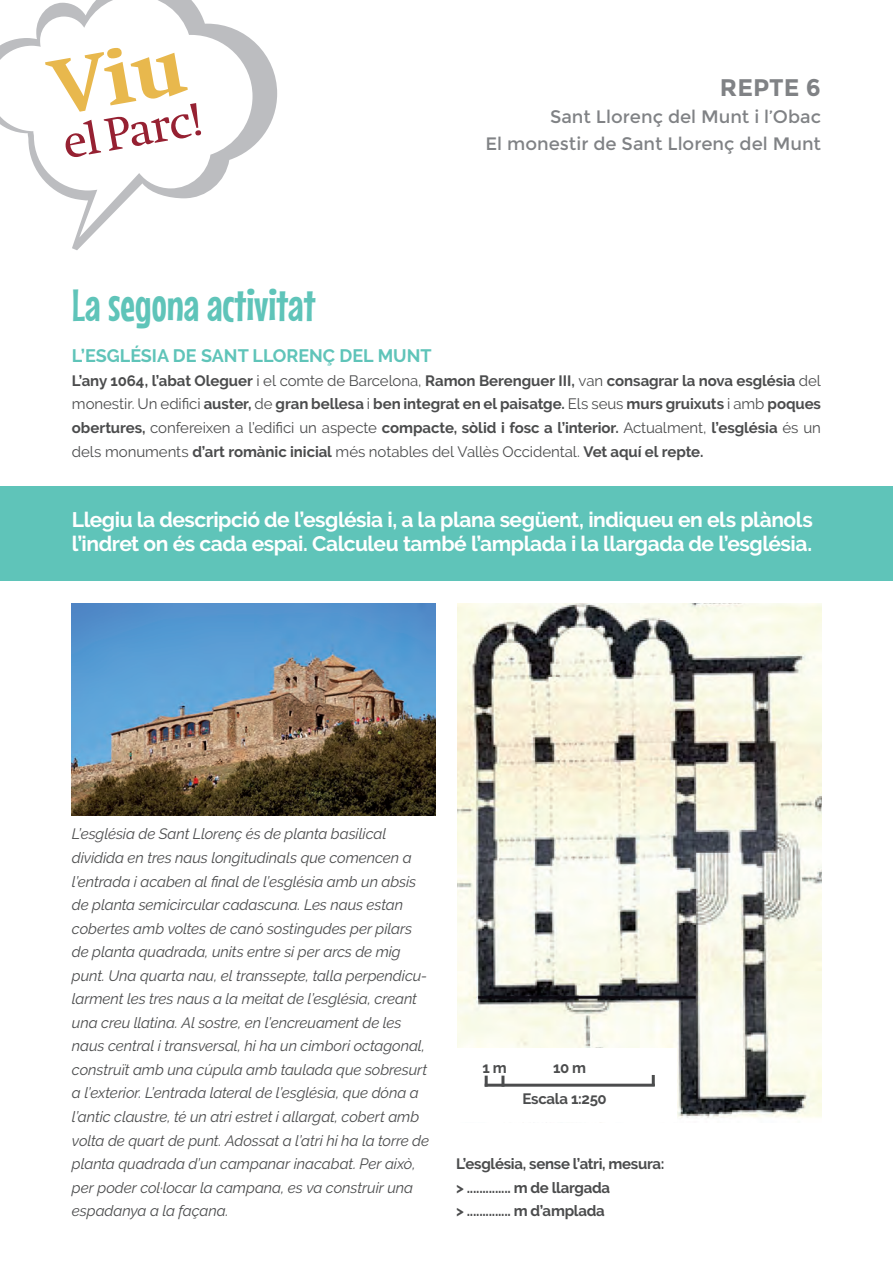
<style>
.page{position:relative;width:893px;height:1263px;background:#fff}
.page>*{position:absolute;margin:0;border:0;box-sizing:border-box;transform-origin:0 0}
.t1{font:45px "Mouse Memoirs";color:#5fc4b9}
.t2{font:700 24px "Montserrat";color:#808285}
.t3{font:700 21px/23.5px "Raleway";letter-spacing:-.025em;color:#fff}
.t4{font:18px/27px "Montserrat";color:#808285;text-align:right}
.t5{font:700 18px "Raleway";color:#5fc4b9}
.t6{font:italic 15px/23.5px "Raleway";letter-spacing:-.005em;color:#4b4c4d}
.t7{font:700 15px/23.5px "Raleway";letter-spacing:-.015em;color:#4b4c4d}
.s1{font-weight:400}
</style>
<div class="page">
<svg style="left:72px;top:41px;width:205px;height:209px"></svg>
<svg style="left:0;top:0;width:253px;height:238px"></svg>
<svg style="left:45px;top:48px;width:156px;height:110px"></svg>
<div style="left:0;top:486px;width:893px;height:94px;background:#5fc4b9"></div>
<img style="left:72px;top:604px;width:364px;height:212px">
<img style="left:457px;top:604px;width:364px;height:514px">
<div style="left:449px;top:1049px;width:228px;height:73px;background:#fff"></div>
<svg style="left:485px;top:1075px;width:3px;height:9px"></svg>
<svg style="left:652px;top:1075px;width:3px;height:9px"></svg>
<svg style="left:501px;top:1075px;width:3px;height:9px"></svg>
<hr style="left:485px;top:1084px;width:170px;height:3px;background:#4b4c4d">
<h2 class="t2" style="left:720px;top:73px;width:103px">REPTE 6</h2>
<p class="t4" style="left:485px;top:103px;width:337px">Sant Llorenç del Munt i l’Obac<br>El monestir de Sant Llorenç del Munt</p>
<h1 class="t1" style="left:72px;top:279px;width:245px">La segona activitat</h1>
<p class="t5" style="left:72px;top:346px;width:361px">L’ESGLÉSIA DE SANT LLORENÇ DEL MUNT</p>
<p class="t7" style="left:72px;top:369px;width:751px;text-align:justify">L’any 1064, l’abat Oleguer <span class="s1">i el comte de Barcelona,</span> Ramon Berenguer III, <span class="s1">van</span> consagrar la nova església <span class="s1">del monestir. Un edifici</span> auster, <span class="s1">de</span> gran bellesa <span class="s1">i</span> ben integrat en el paisatge. <span class="s1">Els seus</span> murs gruixuts <span class="s1">i amb</span> poques obertures, <span class="s1">confereixen a l’edifici un aspecte</span> compacte, sòlid i fosc a l’interior. <span class="s1">Actualment,</span> l’església <span class="s1">és un dels monuments</span> d’art romànic inicial <span class="s1">més notables del Vallès Occidental.</span> Vet aquí el repte.</p>
<h3 class="t3" style="left:72px;top:508px;width:742px">Llegiu la descripció de l’església i, a la plana següent, indiqueu en els plànols l’indret on és cada espai. Calculeu també l’amplada i la llargada de l’església.</h3>
<p class="t6" style="left:72px;top:822px;width:359px">L’església de Sant Llorenç és de planta basilical dividida en tres naus longitudinals que comencen a l’entrada i acaben al final de l’església amb un absis de planta semicircular cadascuna. Les naus estan cobertes amb voltes de canó sostingudes per pilars de planta quadrada, units entre si per arcs de mig punt. Una quarta nau, el transsepte, talla perpendicu&shy;larment les tres naus a la meitat de l’església, creant una creu llatina. Al sostre, en l’encreuament de les naus central i transversal, hi ha un cimbori octagonal, construït amb una cúpula amb taulada que sobresurt a l’exterior. L’entrada lateral de l’església, que dóna a l’antic claustre, té un atri estret i allargat, cobert amb volta de quart de punt. Adossat a l’atri hi ha la torre de planta quadrada d’un campanar inacabat. Per això, per poder col·locar la campana, es va construir una espadanya a la façana.</p>
<p class="t7" style="left:483px;top:1056px;width:26px">1 m</p>
<p class="t7" style="left:522px;top:1053px;width:86px;line-height:30.6px;text-indent:31px">10 m<br>Escala 1:250</p>
<p class="t7" style="left:456px;top:1152px;width:210px">L’església, sense l’atri, mesura: &gt; .............. m de llargada<br>&gt; .............. m d’amplada</p>
</div>
